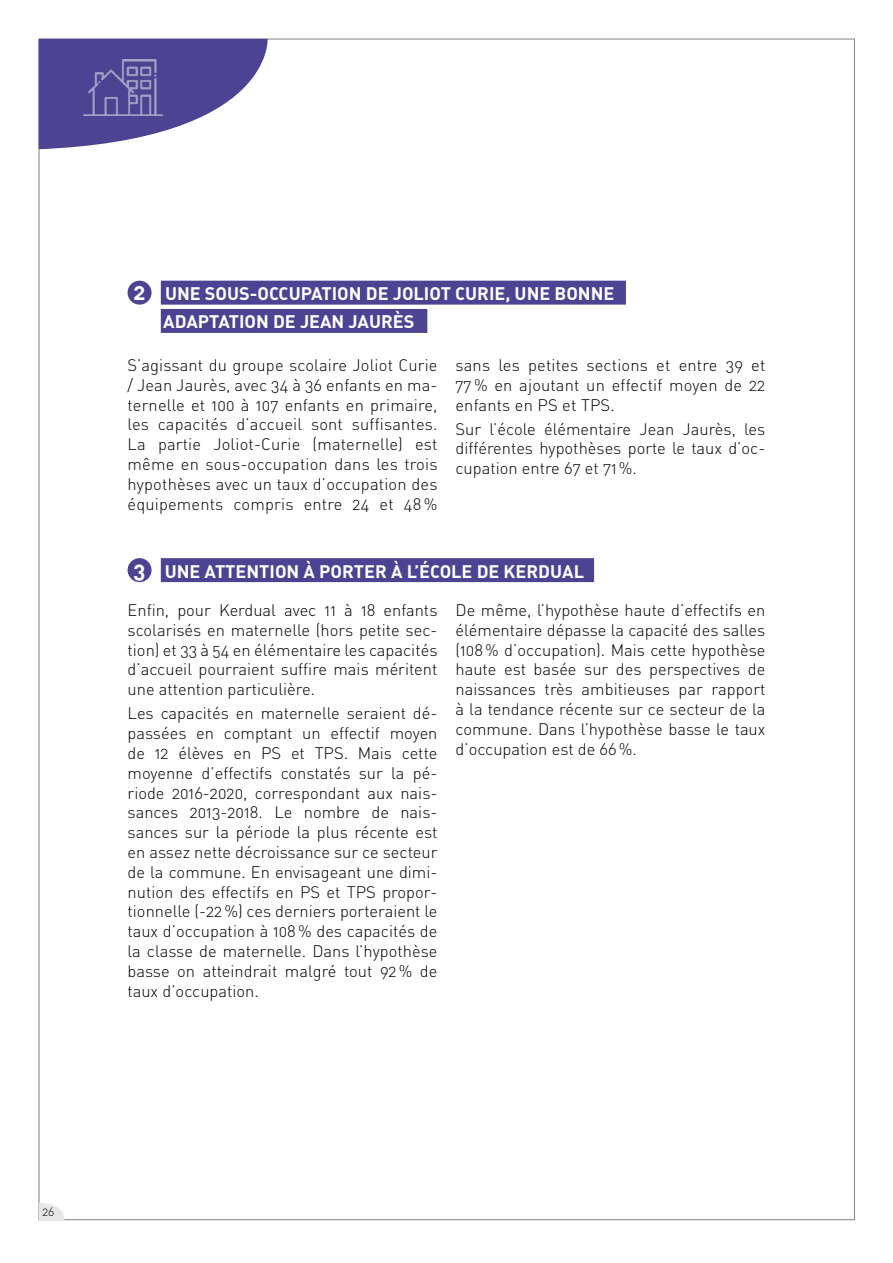
<style>
.page{position:relative;width:893px;height:1263px;background:#fff}
.page>*{position:absolute;margin:0;border:0;box-sizing:border-box;transform-origin:0 0}
.t1{font:22.5px "DIN Bold Alternate";color:#fff}
.t2{font:18px "DIN Bold Alternate";color:#fff}
.t3{font:16.5px/19.8px "DIN Light Alternate";color:#000;text-align:justify}
.t4{font:12px "DIN Light Alternate";color:#000}
</style>
<div class="page">
<svg style="left:39px;top:1203px;width:27px;height:17px"></svg>
<svg style="left:39px;top:39px;width:235px;height:110px"></svg>
<img style="left:84px;top:60px;width:79px;height:55px">
<div style="left:161px;top:281px;width:465px;height:24px;background:#4c4392"></div>
<div style="left:161px;top:558px;width:433px;height:24px;background:#4c4392"></div>
<div style="left:161px;top:309px;width:266px;height:24px;background:#4c4392"></div>
<div style="left:128px;top:281px;width:24px;height:24px;background:#4c4392;border-radius:50%"></div>
<div style="left:128px;top:558px;width:24px;height:24px;background:#4c4392;border-radius:50%"></div>
<h1 class="t1" style="left:134px;top:277px;width:14px">2</h1>
<p class="t2" style="left:165px;top:282px;width:451px">UNE SOUS-OCCUPATION DE JOLIOT CURIE, UNE BONNE</p>
<p class="t2" style="left:163px;top:310px;width:253px">ADAPTATION DE JEAN JAURÈS</p>
<p class="t3" style="left:128px;top:355px;width:311px">S’agissant du groupe scolaire Joliot Curie / Jean Jaurès, avec 34 à 36 enfants en ma&shy;ternelle et 100 à 107 enfants en primaire, les capacités d’accueil sont suffisantes.<br>La partie Joliot-Curie (maternelle) est même en sous-occupation dans les trois hypothèses avec un taux d’occupation des équipements compris entre 24 et 48 %</p>
<p class="t3" style="left:455px;top:355px;width:311px">sans les petites sections et entre 39 et 77 % en ajoutant un effectif moyen de 22 enfants en PS et TPS.</p>
<p class="t3" style="left:455px;top:419px;width:311px">Sur l’école élémentaire Jean Jaurès, les différentes hypothèses porte le taux d’oc&shy;cupation entre 67 et 71%.</p>
<h1 class="t1" style="left:134px;top:555px;width:14px">3</h1>
<p class="t2" style="left:165px;top:559px;width:421px">UNE ATTENTION À PORTER À L’ÉCOLE DE KERDUAL</p>
<p class="t3" style="left:128px;top:600px;width:311px">Enfin, pour Kerdual avec 11 à 18 enfants scolarisés en maternelle (hors petite sec&shy;tion) et 33 à 54 en élémentaire les capacités d’accueil pourraient suffire mais méritent une attention particulière.</p>
<p class="t3" style="left:128px;top:703px;width:311px">Les capacités en maternelle seraient dé&shy;passées en comptant un effectif moyen de 12 élèves en PS et TPS. Mais cette moyenne d’effectifs constatés sur la pé&shy;riode 2016-2020, correspondant aux nais&shy;sances 2013-2018. Le nombre de nais&shy;sances sur la période la plus récente est en assez nette décroissance sur ce secteur de la commune. En envisageant une dimi&shy;nution des effectifs en PS et TPS propor&shy;tionnelle (-22%) ces derniers porteraient le taux d’occupation à 108% des capacités de la classe de maternelle. Dans l’hypothèse basse on atteindrait malgré tout 92% de taux d’occupation.</p>
<p class="t3" style="left:455px;top:600px;width:311px">De même, l’hypothèse haute d’effectifs en élémentaire dépasse la capacité des salles (108% d’occupation). Mais cette hypothèse haute est basée sur des perspectives de naissances très ambitieuses par rapport à la tendance récente sur ce secteur de la commune. Dans l’hypothèse basse le taux d’occupation est de 66%.</p>
<p class="t4" style="left:42px;top:1204px;width:14px">26</p>
</div>
